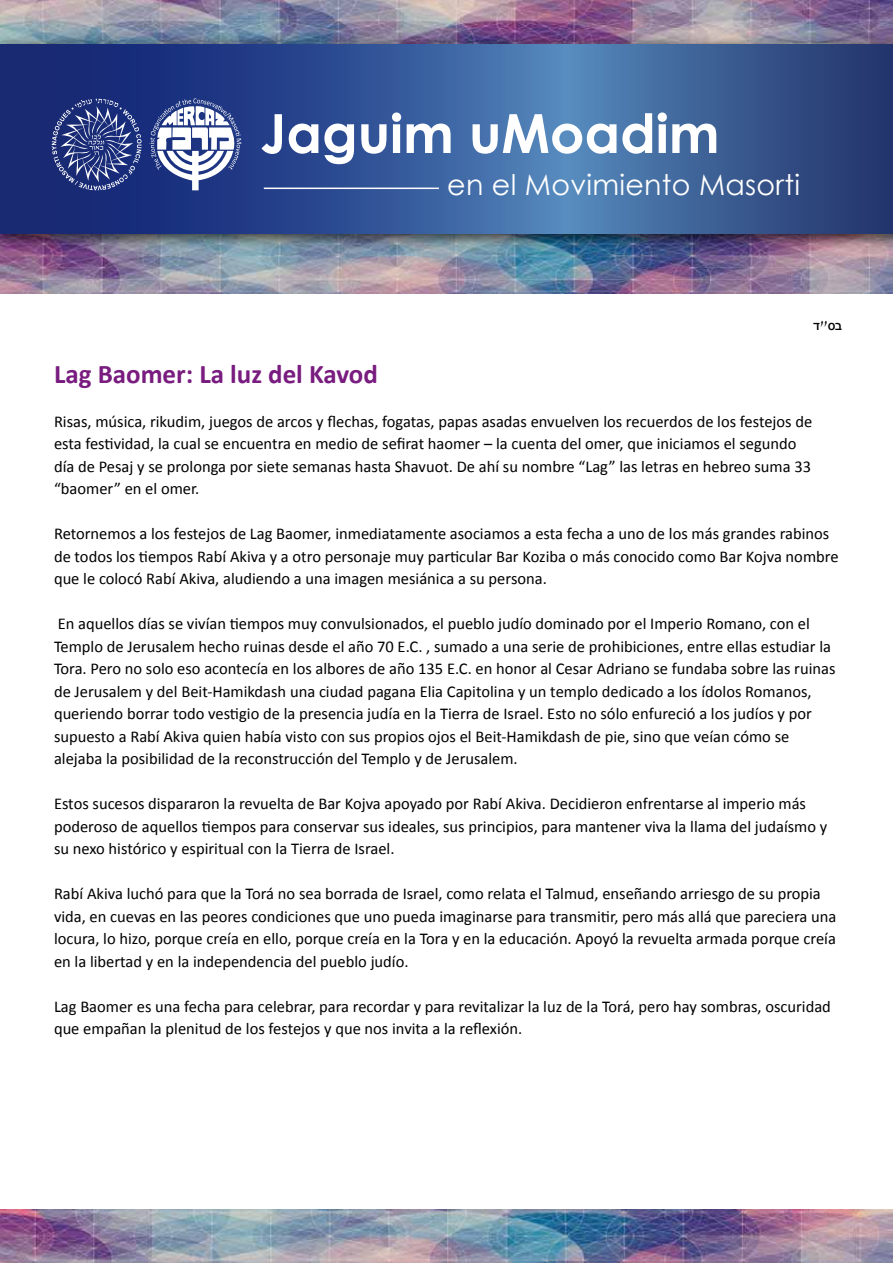
<style>
.page{position:relative;width:893px;height:1263px;background:#fff}
.page>*{position:absolute;margin:0;border:0;box-sizing:border-box;transform-origin:0 0}
.t1{font:700 54px "Century Gothic";color:#fff}
.t2{font:28.5px "Century Gothic";letter-spacing:.01em;color:#fff}
.t3{font:700 27px "Calibri";color:#791c7f}
.t4{font:500 18px "Win Soft Pro";color:#000}
.t5{font:16.5px/22.5px "Calibri";color:#000}
.s1{font-family:"David";font-weight:400}
</style>
<div class="page">
<img style="left:0;top:0;width:893px;height:294px">
<img style="left:0;top:29px;width:893px;height:226px">
<svg style="left:0;top:44px;width:893px;height:190px;background:#335492"></svg>
<svg style="left:52px;top:98px;width:90px;height:92px;background:#3d4d8d"></svg>
<svg style="left:150px;top:98px;width:91px;height:92px"></svg>
<hr style="left:264px;top:188px;width:175px;height:1px;background:#fff">
<img style="left:0;top:1209px;width:893px;height:54px">
<h1 class="t1" style="left:260px;top:92px;width:460px">Jaguim uMoadim</h1>
<h2 class="t2" style="left:447px;top:165px;width:354px">en el Movimiento Masorti</h2>
<p class="t4" style="left:813px;top:313px;width:30px">בס<span class="s1">"</span>ד</p>
<h3 class="t3" style="left:54px;top:357px;width:325px">Lag Baomer: La luz del Kavod</h3>
<p class="t5" style="left:54px;top:410px;width:760px">Risas, música, rikudim, juegos de arcos y flechas, fogatas, papas asadas envuelven los recuerdos de los festejos de esta festividad la, cual se encuentra en medio de sefirat haomer – la cuenta del omer, que iniciamos el segundo día de Pesaj y se prolonga por siete semanas hasta Shavuot. De ahí su nombre “Lag” las letras en hebreo suma 33 “baomer” en el omer.</p>
<p class="t5" style="left:54px;top:522px;width:786px">Retornemos a los festejos de Lag Baomer, inmediatamente asociamos a esta fecha a uno de los más grandes rabinos de todos los tiempos Rabí Akiva ay otro personaje muy particular Bar Koziba o más conocido como Bar Kojva nombre que le colocó Rabí Akiva, aludiendo a una imagen mesiánica a su persona.</p>
<p class="t5" style="left:54px;top:612px;width:783px">En aquellos días se vivían tiempos muy convulsionados, el pueblo judío dominado por el Imperio Romano, con el Templo de Jerusalem hecho ruinas desde el año 70 ,.C.E sumado a una serie de prohibiciones, entre ellas estudiar la Tora. Pero no solo eso acontecía en los albores de año 135 .C.E en honor al Cesar Adriano se fundaba sobre las ruinas de Jerusalem y del Beit-Hamikdash una ciudad pagana Elia Capitolina y un templo dedicado a los ídolos Romanos, queriendo borrar todo vestigio de la presencia judía en la Tierra de Israel. Esto no sólo enfureció a los judíos y por supuesto a Rabí Akiva quien había visto con sus propios ojos el Beit-Hamikdash de pie, sino que veían cómo se alejaba la posibilidad de la reconstrucción del Templo y de Jerusalem.</p>
<p class="t5" style="left:54px;top:792px;width:775px">Estos sucesos dispararon la revuelta de Bar Kojva apoyado por Rabí Akiva. Decidieron enfrentarse al imperio más poderoso de aquellos tiempos para conservar sus ideales, sus principios, para mantener viva la llama del judaísmo y su nexo histórico y espiritual con la Tierra de Israel.</p>
<p class="t5" style="left:54px;top:882px;width:784px">Rabí Akiva luchó para que la Torá no sea borrada de Israel, como relata el Talmud, enseñando arriesgo de su propia vida, en cuevas en las peores condiciones que uno pueda imaginarse para transmitir, pero más allá que pareciera una locura lo, hizo, porque creía en ello, porque creía en la Tora y en la educación. Apoyó la revuelta armada porque creía en la libertad y en la independencia del pueblo judío.</p>
<p class="t5" style="left:54px;top:995px;width:778px">Lag Baomer es una fecha para celebrar, para recordar y para revitalizar la luz de la Torá, pero hay sombras, oscuridad que empañan la plenitud de los festejos y que nos invita laa reflexión.</p>
</div>
